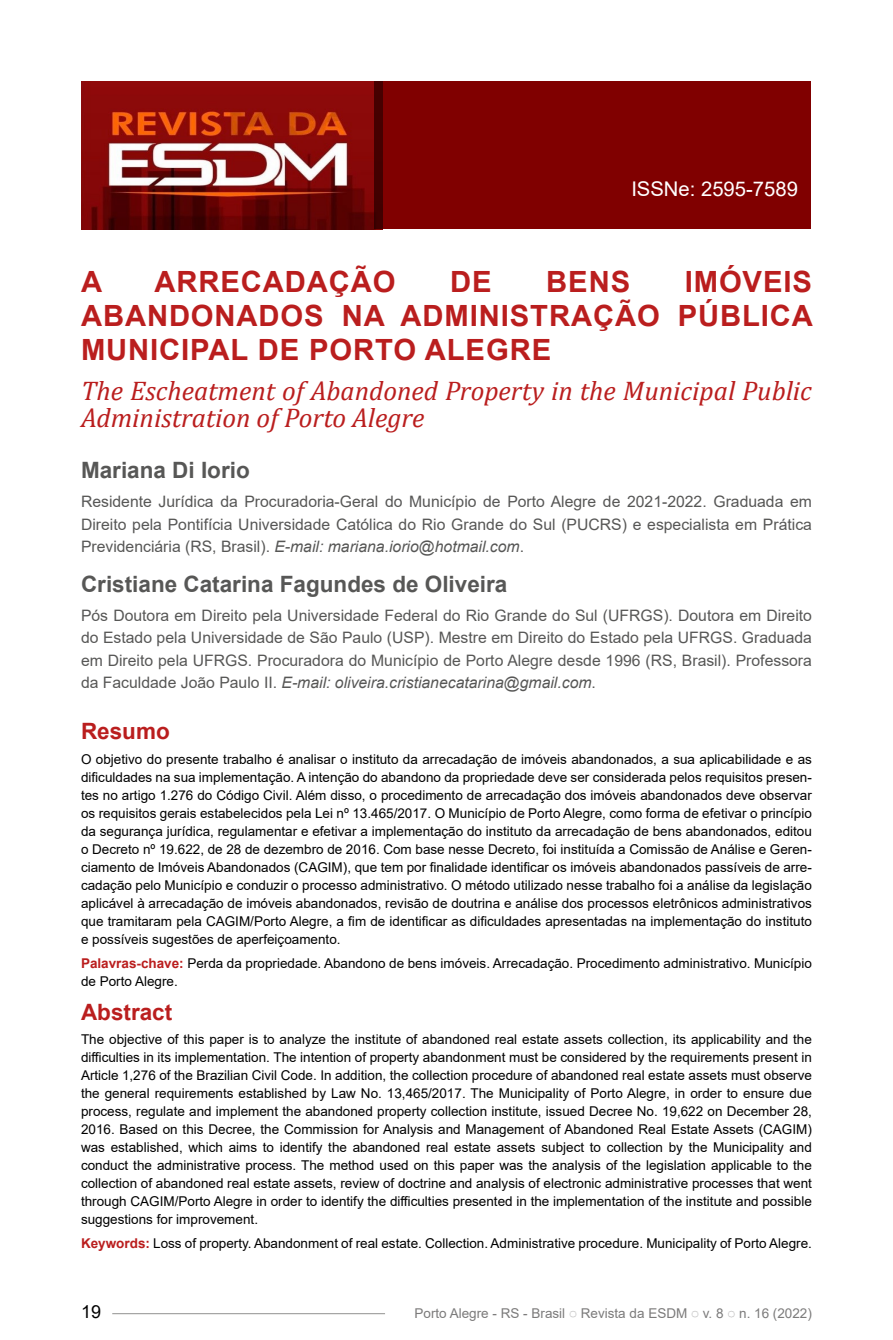
<style>
.page{position:relative;width:893px;height:1340px;background:#fff}
.page>*{position:absolute;margin:0;border:0;box-sizing:border-box;transform-origin:0 0}
.t1{font:700 29.25px/33.8px "Arial";letter-spacing:.03em;color:#ba1e1e;text-align:justify}
.t2{font:italic 27px/27px "Cambria";color:#ba1e1e}
.t3{font:700 22.5px "Arial";color:#575756}
.t4{font:700 22.5px "Arial";color:#ba1e1e}
.t5{font:20.25px "Arial";color:#fff}
.t6{font:18px "Arial";color:#000}
.t7{font:15.75px/22.5px "Arial";color:#575756;text-align:justify}
.t8{font:13.5px/18px "Arial";color:#000;text-align:justify}
.t9{font:13.5px "Arial";color:#7c7b7b}
.s1{font-style:italic}
.s2{font-weight:700;color:#ba1e1e}
</style>
<div class="page">
<img style="left:81px;top:81px;width:294px;height:148px">
<hr style="left:112px;top:1312px;width:273px;height:2px;background:#9d9d9c">
<div style="left:375px;top:81px;width:436px;height:148px;background:#800000"></div>
<h3 class="t5" style="left:631px;top:175px;width:168px">ISSNe: 2595-7589</h3>
<h1 class="t1" style="left:81px;top:266px;width:733px;text-indent:604px">IMÓVEIS ABANDONADOS NA ADMINISTRAÇÃO PÚBLICA MUNICIPAL DE PORTO ALEGRE</h1>
<h2 class="t2" style="left:81px;top:376px;width:732px">The Escheatment of Abandoned Property in the Municipal Public<br>Administration of Porto Alegre</h2>
<h3 class="t3" style="left:81px;top:454px;width:170px">Mariana Di Iorio</h3>
<p class="t7" style="left:81px;top:490px;width:732px">Residente Jurídica da Procuradoria-Geral do Município de Porto Alegre de 2021-2022. Graduada em Direito pela Pontifícia Universidade Católica do Rio Grande do Sul (PUCRS) e especialista em Prática Previdenciária (RS, Brasil). <span class="s1">E-mail: mariana.iorio@hotmail.com</span>.</p>
<h3 class="t3" style="left:81px;top:568px;width:428px">Cristiane Catarina Fagundes de Oliveira</h3>
<p class="t7" style="left:81px;top:604px;width:732px">Pós Doutora em Direito pela Universidade Federal do Rio Grande do Sul (UFRGS). Doutora em Direito do Estado pela Universidade de São Paulo (USP). Mestre em Direito do Estado pela UFRGS. Graduada em Direito pela UFRGS. Procuradora do Município de Porto Alegre desde 1996 (RS, Brasil). Professora da Faculdade João Paulo II. <span class="s1">E-mail: oliveira.cristianecatarina@gmail.com</span>.</p>
<h3 class="t4" style="left:81px;top:715px;width:90px">Resumo</h3>
<p class="t8" style="left:81px;top:750px;width:732px">O objetivo do presente trabalho é analisar o instituto da arrecadação de imóveis abandonados, a sua aplicabilidade e as dificuldades na sua implementação. A intenção do abandono da propriedade deve ser considerada pelos requisitos presen&shy;tes no artigo 1.276 do Código Civil. Além disso, o procedimento de arrecadação dos imóveis abandonados deve observar os requisitos gerais estabelecidos pela Lei nº 13.465/2017. O Município de Porto Alegre, como forma de efetivar o princípio da segurança jurídica, regulamentar e efetivar a implementação do instituto da arrecadação de bens abandonados, editou o Decreto nº 19.622, de 28 de dezembro de 2016. Com base nesse Decreto, foi instituída a Comissão de Análise e Geren&shy;ciamento de Imóveis Abandonados (CAGIM), que tem por finalidade identificar os imóveis abandonados passíveis de arre&shy;cadação pelo Município e conduzir o processo administrativo. O método utilizado nesse trabalho foi a análise da legislação aplicável à arrecadação de imóveis abandonados, revisão de doutrina e análise dos processos eletrônicos administrativos que tramitaram pela CAGIM/Porto Alegre, a fim de identificar as dificuldades apresentadas na implementação do instituto e possíveis sugestões de aperfeiçoamento.</p>
<p class="t8" style="left:81px;top:954px;width:732px"><span class="s2">Palavras-chave:</span> Perda da propriedade. Abandono de bens imóveis. Arrecadação. Procedimento administrativo. Município de Porto Alegre.</p>
<h3 class="t4" style="left:81px;top:995px;width:93px">Abstract</h3>
<p class="t8" style="left:81px;top:1030px;width:732px">The objective of this paper is to analyze the institute of abandoned real estate assets collection, its applicability and the difficulties in its implementation. The intention of property abandonment must be considered by the requirements present in Article 1,276 of the Brazilian Civil Code. In addition, the collection procedure of abandoned real estate assets must observe the general requirements established by Law No. 13,465/2017. The Municipality of Porto Alegre, in order to ensure due process, regulate and implement the abandoned property collection institute, issued Decree No. 19,622 on December 28, 2016. Based on this Decree, the Commission for Analysis and Management of Abandoned Real Estate Assets (CAGIM) was established, which aims to identify the abandoned real estate assets subject to collection by the Municipality and conduct the administrative process. The method used on this paper was the analysis of the legislation applicable to the collection of abandoned real estate assets, review of doctrine and analysis of electronic administrative processes that went through CAGIM/Porto Alegre in order to identify the difficulties presented in the implementation of the institute and possible suggestions for improvement.</p>
<p class="t8" style="left:81px;top:1234px;width:732px"><span class="s2">Keywords:</span> Loss of property. Abandonment of real estate. Collection. Administrative procedure. Municipality of Porto Alegre.</p>
<h1 class="t1" style="left:81px;top:266px;width:23px">A</h1>
<h1 class="t1" style="left:155px;top:266px;width:243px">ARRECADAÇÃO</h1>
<h1 class="t1" style="left:450px;top:266px;width:43px">DE</h1>
<h1 class="t1" style="left:546px;top:266px;width:85px">BENS</h1>
<h3 class="t6" style="left:81px;top:1299px;width:22px">19</h3>
<p class="t9" style="left:414px;top:1303px;width:399px">Porto Alegre - RS - Brasil ◌ Revista da ESDM ◌ v. 8 ◌ n. 16 (2022)</p>
</div>
